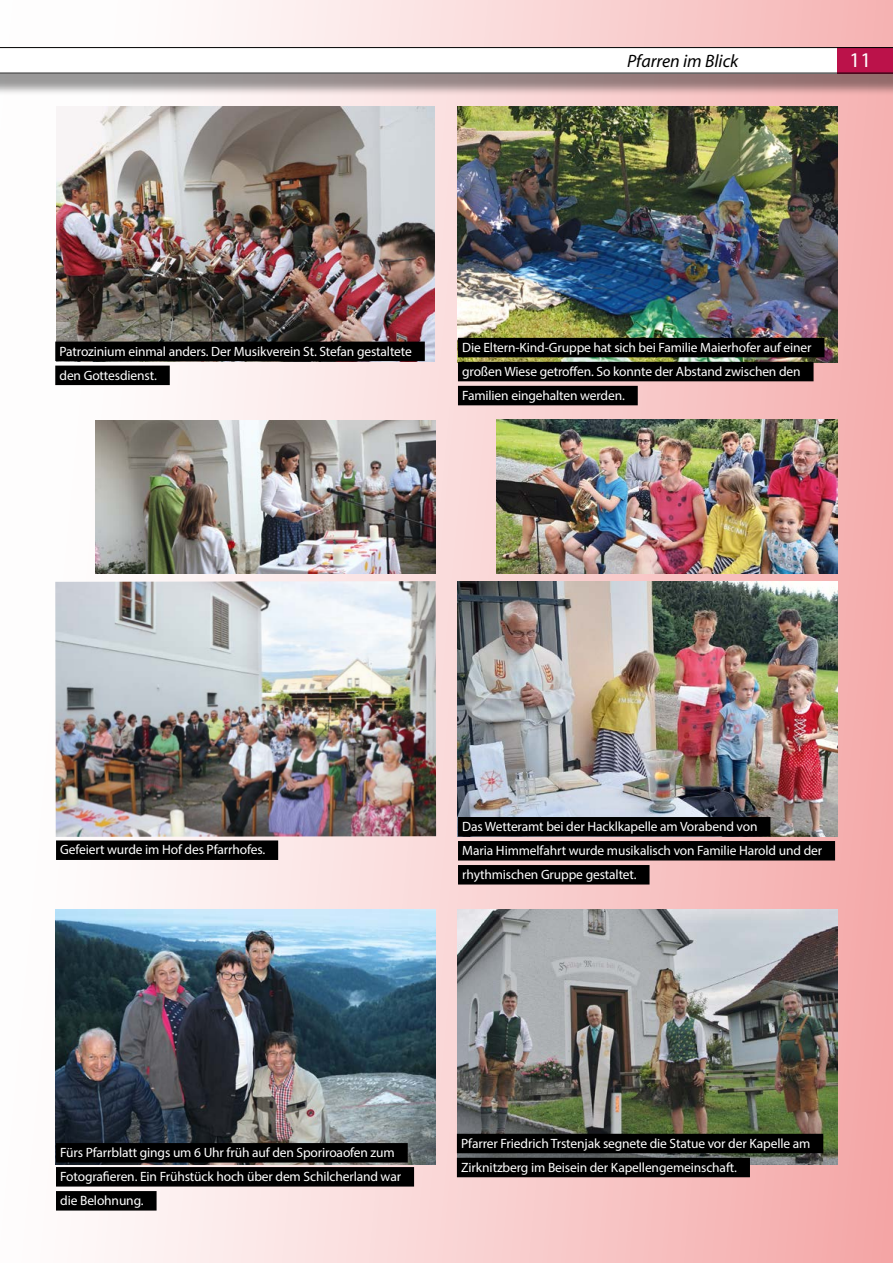
<style>
.page{position:relative;width:893px;height:1263px;background:#fff}
.page>*{position:absolute;margin:0;border:0;box-sizing:border-box;transform-origin:0 0}
.t1{font:21px "Myriad Pro";color:#fff}
.t2{font:italic 18px "Myriad";color:#000}
.t3{font:13.5px/24px "Myriad Pro";letter-spacing:-.01em;color:#fff}
</style>
<div class="page">
<div style="left:0;top:0;width:893px;height:1263px;background:linear-gradient(to right,#feffff,#f2abab)"></div>
<div style="left:0;top:54px;width:893px;height:42px;background:#000;opacity:.4"></div>
<svg style="left:0;top:47px;width:838px;height:26px"></svg>
<div style="left:838px;top:47px;width:55px;height:26px;background:#bb124a"></div>
<img style="left:457px;top:910px;width:380px;height:255px">
<div style="left:457px;top:1134px;width:366px;height:19px;background:#000"></div>
<div style="left:457px;top:1158px;width:293px;height:19px;background:#000"></div>
<img style="left:56px;top:106px;width:379px;height:255px">
<div style="left:55px;top:342px;width:370px;height:19px;background:#000"></div>
<div style="left:55px;top:366px;width:115px;height:19px;background:#000"></div>
<img style="left:457px;top:106px;width:381px;height:256px">
<div style="left:458px;top:338px;width:366px;height:19px;background:#000"></div>
<div style="left:458px;top:362px;width:355px;height:19px;background:#000"></div>
<div style="left:458px;top:386px;width:180px;height:19px;background:#000"></div>
<img style="left:55px;top:581px;width:381px;height:256px">
<div style="left:56px;top:840px;width:222px;height:20px;background:#000"></div>
<img style="left:96px;top:420px;width:340px;height:154px">
<img style="left:55px;top:910px;width:381px;height:255px">
<div style="left:56px;top:1143px;width:352px;height:19px;background:#000"></div>
<div style="left:56px;top:1167px;width:358px;height:19px;background:#000"></div>
<div style="left:56px;top:1191px;width:101px;height:19px;background:#000"></div>
<img style="left:457px;top:581px;width:380px;height:255px">
<img style="left:496px;top:420px;width:342px;height:154px">
<div style="left:458px;top:817px;width:312px;height:19px;background:#000"></div>
<div style="left:458px;top:841px;width:377px;height:19px;background:#000"></div>
<div style="left:458px;top:865px;width:191px;height:19px;background:#000"></div>
<h2 class="t2" style="left:627px;top:52px;width:113px">Pfarren im Blick</h2>
<h1 class="t1" style="left:850px;top:47px;width:23px">11</h1>
<p class="t3" style="left:60px;top:339px;width:354px">Patrozinium einmal anders. Der Musikverein St. Stefan gestaltete den Gottesdienst.</p>
<p class="t3" style="left:462px;top:335px;width:351px">Die Eltern-Kind-Gruppe hat sich bei Familie Maierhofer auf einer großen Wiese getroffen. So konnte der Abstand zwischen den<br>Familien eingehalten werden.</p>
<p class="t3" style="left:60px;top:838px;width:206px">Gefeiert wurde im Hof des Pfarrhofes.</p>
<p class="t3" style="left:462px;top:814px;width:361px">Das Wetteramt bei der Hacklkapelle am Vorabend von<br>Maria Himmelfahrt wurde musikalisch von Familie Harold und der rhythmischen Gruppe gestaltet.</p>
<p class="t3" style="left:60px;top:1140px;width:342px">Fürs Pfarrblatt gings um 6 Uhr früh auf den Sporiroaofen zum<br>Fotografieren. Ein Frühstück hoch über dem Schilcherland war die Belohnung.</p>
<p class="t3" style="left:461px;top:1131px;width:351px">Pfarrer Friedrich Trstenjak segnete die Statue vor der Kapelle am<br>Zirknitzberg im Beisein der Kapellengemeinschaft.</p>
</div>
